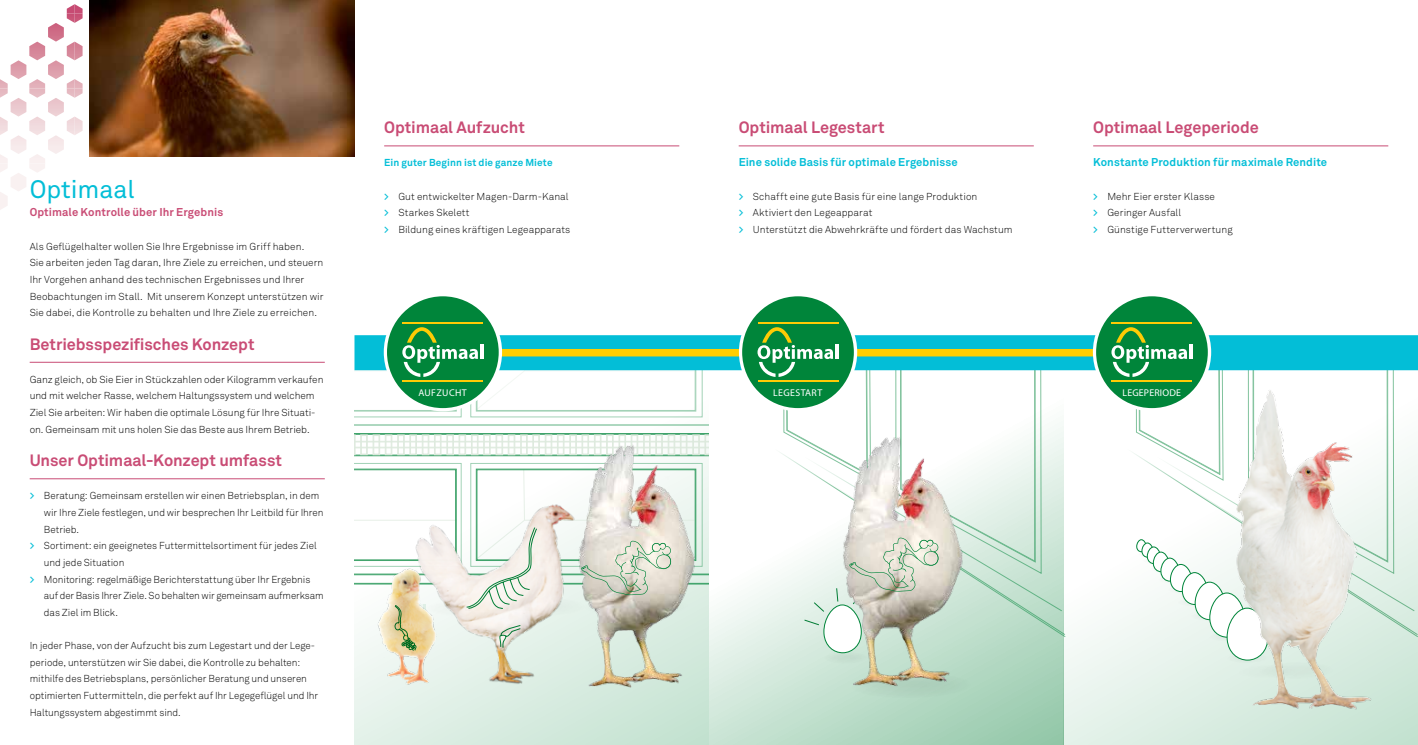
<style>
.page{position:relative;width:1418px;height:745px;background:#fff}
.page>*{position:absolute;margin:0;border:0;box-sizing:border-box;transform-origin:0 0}
.t1{font:25px "Akkurat Pro";color:#03bed7}
.t2{font:700 16.25px "Akkurat Pro";letter-spacing:-.005em;color:#c94c75}
.t3{font:700 11.25px "Akkurat Pro";letter-spacing:.01em;color:#03bed7}
.t4{font:700 11.25px "Akkurat Pro";letter-spacing:.005em;color:#c94c75}
.t5{font:300 10px/16.6px "Akkurat Pro";color:#000}
.t6{font:700 10px "Akkurat Pro";letter-spacing:.01em;color:#03bed7}
.t7{font:9.88px "Myriad Pro";letter-spacing:.04em;color:#fff}
.t8{font:9.88px "Myriad Pro";letter-spacing:.02em;color:#fff}
.s1{font-weight:700;color:#03bed7}
</style>
<div class="page">
<svg style="left:354px;top:370px;width:355px;height:374px"></svg>
<svg style="left:354px;top:424px;width:344px;height:31px"></svg>
<img style="left:549px;top:437px;width:146px;height:256px">
<img style="left:401px;top:651px;width:179px;height:40px">
<img style="left:376px;top:651px;width:67px;height:34px">
<svg style="left:354px;top:463px;width:355px;height:188px"></svg>
<img style="left:0;top:14px;width:75px;height:149px">
<img style="left:75px;top:14px;width:8px;height:121px">
<svg style="left:67px;top:4px;width:16px;height:10px"></svg>
<svg style="left:1063px;top:370px;width:354px;height:374px"></svg>
<svg style="left:709px;top:370px;width:354px;height:374px;background:#bfdecc"></svg>
<svg style="left:698px;top:393px;width:364px;height:218px"></svg>
<svg style="left:1041px;top:442px;width:25px;height:195px;background:#d0e7d9"></svg>
<svg style="left:849px;top:671px;width:125px;height:28px"></svg>
<div style="left:840px;top:676px;width:125px;height:13px;background:#aed4be;border-radius:50%"></div>
<div style="left:354px;top:335px;width:1063px;height:35px;background:#03bed7"></div>
<img style="left:813px;top:653px;width:149px;height:39px">
<div style="left:443px;top:349px;width:708px;height:7px;background:#ffce00"></div>
<div style="left:739px;top:293px;width:118px;height:118px;background:#fff;border-radius:50%"></div>
<div style="left:1092px;top:293px;width:119px;height:118px;background:#fff;border-radius:50%"></div>
<div style="left:1096px;top:296px;width:111px;height:112px;background:#00853a;border-radius:50%"></div>
<hr style="left:1111px;top:322px;width:81px;height:2px;background:#ffcb05">
<div style="left:742px;top:296px;width:111px;height:112px;background:#00853a;border-radius:50%"></div>
<hr style="left:757px;top:322px;width:81px;height:2px;background:#ffcb05">
<svg style="left:757px;top:325px;width:284px;height:328px"></svg>
<div style="left:387px;top:296px;width:111px;height:112px;background:#00853a;border-radius:50%"></div>
<hr style="left:402px;top:322px;width:81px;height:2px;background:#ffcb05">
<svg style="left:354px;top:325px;width:348px;height:92px"></svg>
<img style="left:89px;top:0;width:265px;height:156px">
<hr style="left:30px;top:362px;width:295px;height:1px;background:#c94c75">
<hr style="left:30px;top:478px;width:295px;height:1px;background:#c94c75">
<hr style="left:384px;top:145px;width:295px;height:1px;background:#c94c75">
<hr style="left:1093px;top:145px;width:295px;height:1px;background:#c94c75">
<hr style="left:738px;top:145px;width:295px;height:1px;background:#c94c75">
<svg style="left:1111px;top:325px;width:283px;height:335px"></svg>
<img style="left:1201px;top:382px;width:179px;height:338px">
<h1 class="t1" style="left:30px;top:175px;width:107px">Optimaal</h1>
<p class="t4" style="left:30px;top:205px;width:195px">Optimale Kontrolle über Ihr Ergebnis</p>
<p class="t5" style="left:30px;top:238px;width:295px">Als Geflügelhalter wollen Sie Ihre Ergebnisse im Griff haben.<br>Sie arbeiten jeden Tag daran, Ihre Ziele zu erreichen, und steuern Ihr Vorgehen anhand des technischen Ergebnisses und Ihrer Beobachtungen im Stall. Mit unserem Konzept unterstützen wir Sie dabei, die Kontrolle zu behalten und Ihre Ziele zu erreichen.</p>
<h2 class="t2" style="left:30px;top:333px;width:226px">Betriebsspezifisches Konzept</h2>
<p class="t5" style="left:30px;top:371px;width:295px">Ganz gleich, ob Sie Eier in Stückzahlen oder Kilogramm verkaufen und mit welcher Rasse, welchem Haltungssystem und welchem Ziel Sie arbeiten: Wir haben die optimale Lösung für Ihre Situati&shy;on. Gemeinsam mit uns holen Sie das Beste aus Ihrem Betrieb.</p>
<h2 class="t2" style="left:30px;top:450px;width:254px">Unser Optimaal-Konzept umfasst</h2>
<p class="t5" style="left:30px;top:487px;width:291px"><span class="s1">&gt;</span> Beratung: Gemeinsam erstellen wir einen Betriebsplan, in dem</p>
<p class="t5" style="left:44px;top:504px;width:281px">wir Ihre Ziele festlegen, und wir besprechen Ihr Leitbild für Ihren</p>
<p class="t5" style="left:44px;top:520px;width:37px">Betrieb.</p>
<p class="t5" style="left:30px;top:537px;width:288px"><span class="s1">&gt;</span> Sortiment: ein geeignetes Futtermittelsortiment für jedes Ziel</p>
<p class="t5" style="left:44px;top:553px;width:82px">und jede Situation</p>
<p class="t5" style="left:30px;top:570px;width:282px"><span class="s1">&gt;</span> Monitoring: regelmäßige Berichterstattung über Ihr Ergebnis</p>
<p class="t5" style="left:44px;top:587px;width:281px">auf der Basis Ihrer Ziele. So behalten wir gemeinsam aufmerksam</p>
<p class="t5" style="left:44px;top:603px;width:76px">das Ziel im Blick.</p>
<p class="t5" style="left:30px;top:637px;width:290px">In jeder Phase, von der Aufzucht bis zum Legestart und der Lege&shy;periode, unterstützen wir Sie dabei, die Kontrolle zu behalten: mithilfe des Betriebsplans, persönlicher Beratung und unseren optimierten Futtermitteln, die perfekt auf Ihr Legegeflügel und Ihr Haltungssystem abgestimmt sind.</p>
<h2 class="t2" style="left:384px;top:117px;width:142px">Optimaal Aufzucht</h2>
<p class="t6" style="left:384px;top:157px;width:170px">Ein guter Beginn ist die ganze Miete</p>
<p class="t5" style="left:384px;top:188px;width:188px"><span class="s1">&gt;</span> Gut entwickelter Magen-Darm-Kanal <span class="s1">&gt;</span> Starkes Skelett<br><span class="s1">&gt;</span> Bildung eines kräftigen Legeapparats</p>
<p class="t7" style="left:418px;top:386px;width:50px">AUFZUCHT</p>
<h2 class="t2" style="left:738px;top:117px;width:147px">Optimaal Legestart</h2>
<p class="t3" style="left:738px;top:155px;width:220px">Eine solide Basis für optimale Ergebnisse</p>
<p class="t5" style="left:738px;top:188px;width:275px"><span class="s1">&gt;</span> Schafft eine gute Basis für eine lange Produktion<br><span class="s1">&gt;</span> Aktiviert den Legeapparat<br><span class="s1">&gt;</span> Unterstützt die Abwehrkräfte und fördert das Wachstum</p>
<p class="t7" style="left:773px;top:386px;width:51px">LEGESTART</p>
<h2 class="t2" style="left:1093px;top:117px;width:167px">Optimaal Legeperiode</h2>
<p class="t3" style="left:1093px;top:155px;width:235px">Konstante Produktion für maximale Rendite</p>
<p class="t5" style="left:1093px;top:188px;width:141px"><span class="s1">&gt;</span> Mehr Eier erster Klasse<br><span class="s1">&gt;</span> Geringer Ausfall<br><span class="s1">&gt;</span> Günstige Futterverwertung</p>
<p class="t8" style="left:1122px;top:386px;width:60px">LEGEPERIODE</p>
</div>
